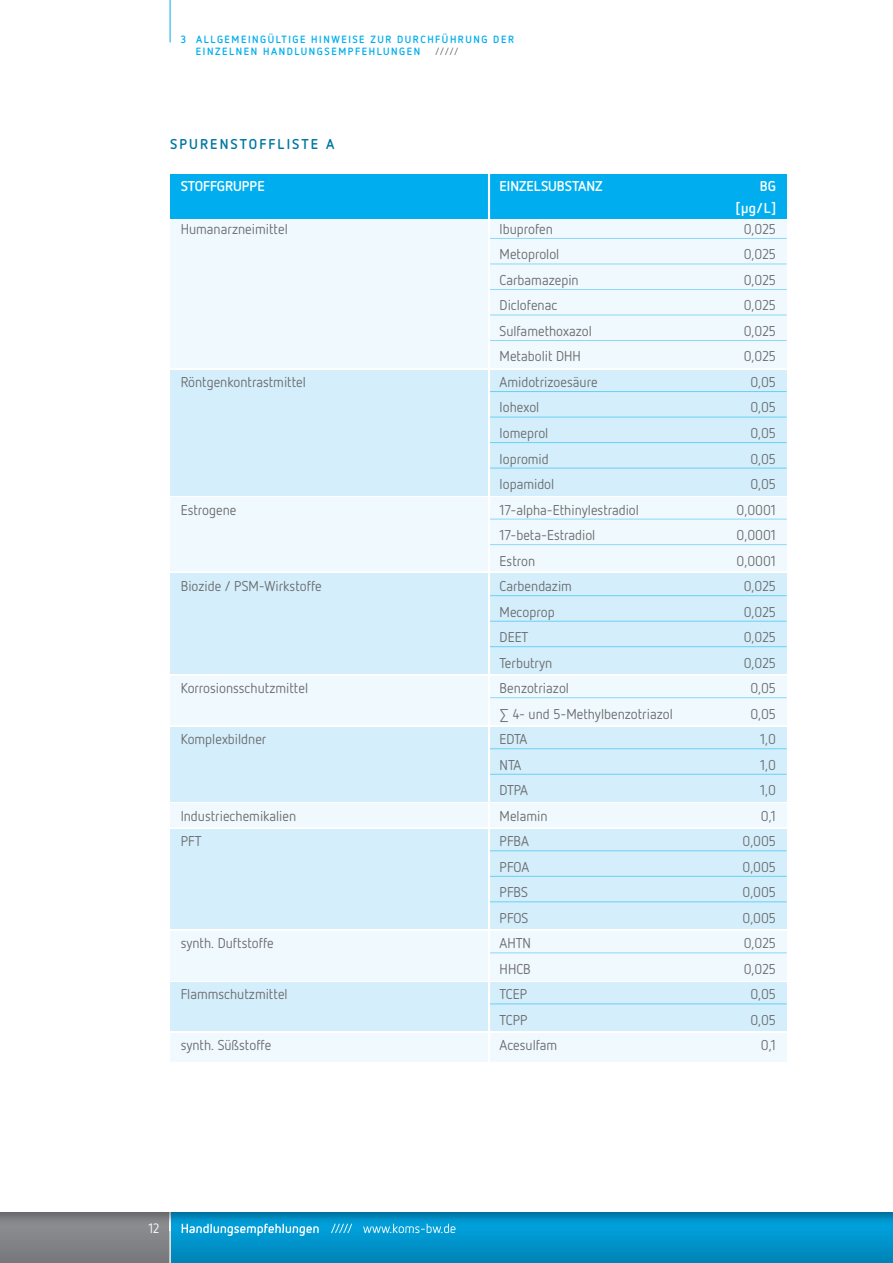
<style>
.page{position:relative;width:893px;height:1263px;background:#fff}
.page>*{position:absolute;margin:0;border:0;box-sizing:border-box;transform-origin:0 0}
.t1{font:14.25px "Netto OT";color:#6c6d70}
.t2{font:700 14.25px/21.3px "Netto OT";color:#fff;text-align:right}
.t3{font:700 14.25px "Netto OT";letter-spacing:.15em;color:#0076a3}
.t4{font:700 13.5px "Netto OT";color:#fff}
.t5{font:13.5px "Netto OT";color:#fff}
.t6{font:700 10.5px/12.8px "Netto OT";letter-spacing:.15em;color:#00aeef}
.t7{font:10.5px "Netto OT";color:#6c6d70}
.s1{font-weight:400}
</style>
<div class="page">
<div style="left:170px;top:220px;width:617px;height:148px;background:#f0f9fd"></div>
<div style="left:170px;top:497px;width:617px;height:74px;background:#f0f9fd"></div>
<div style="left:170px;top:676px;width:617px;height:49px;background:#f0f9fd"></div>
<div style="left:170px;top:804px;width:617px;height:23px;background:#f0f9fd"></div>
<div style="left:170px;top:931px;width:617px;height:49px;background:#f0f9fd"></div>
<div style="left:170px;top:1033px;width:617px;height:28px;background:#f0f9fd"></div>
<div style="left:170px;top:370px;width:617px;height:125px;background:#d4effb"></div>
<div style="left:170px;top:573px;width:617px;height:101px;background:#d4effb"></div>
<div style="left:170px;top:727px;width:617px;height:74px;background:#d4effb"></div>
<div style="left:170px;top:829px;width:617px;height:100px;background:#d4effb"></div>
<div style="left:170px;top:982px;width:617px;height:49px;background:#d4effb"></div>
<div style="left:170px;top:174px;width:617px;height:45px;background:#00aeef"></div>
<svg style="left:171px;top:1231px;width:722px;height:32px;background:#008fc5"></svg>
<div style="left:0;top:1212px;width:170px;height:51px;background:#7f8184"></div>
<hr style="left:169px;top:1212px;width:2px;height:51px;background:#fff">
<img style="left:171px;top:1212px;width:722px;height:19px">
<img style="left:0;top:1212px;width:169px;height:16px">
<svg style="left:169px;top:1212px;width:2px;height:12px"></svg>
<img style="left:182px;top:1223px;width:57px;height:8px">
<img style="left:331px;top:1223px;width:83px;height:8px">
<hr style="left:170px;top:0;width:1px;height:43px;background:#00aeef">
<hr style="left:489px;top:238px;width:298px;height:1px;background:#8dd7f7">
<hr style="left:489px;top:264px;width:298px;height:1px;background:#8dd7f7">
<hr style="left:489px;top:289px;width:298px;height:1px;background:#8dd7f7">
<hr style="left:489px;top:315px;width:298px;height:1px;background:#8dd7f7">
<hr style="left:489px;top:340px;width:298px;height:1px;background:#8dd7f7">
<hr style="left:489px;top:391px;width:298px;height:1px;background:#6bcff6">
<hr style="left:489px;top:417px;width:298px;height:1px;background:#6bcff6">
<hr style="left:489px;top:442px;width:298px;height:1px;background:#6bcff6">
<hr style="left:489px;top:468px;width:298px;height:1px;background:#6bcff6">
<hr style="left:489px;top:519px;width:298px;height:1px;background:#8dd7f7">
<hr style="left:489px;top:544px;width:298px;height:1px;background:#8dd7f7">
<hr style="left:489px;top:595px;width:298px;height:1px;background:#6bcff6">
<hr style="left:489px;top:621px;width:298px;height:1px;background:#6bcff6">
<hr style="left:489px;top:646px;width:298px;height:1px;background:#6bcff6">
<hr style="left:489px;top:697px;width:298px;height:1px;background:#8dd7f7">
<hr style="left:489px;top:748px;width:298px;height:1px;background:#6bcff6">
<hr style="left:489px;top:774px;width:298px;height:1px;background:#6bcff6">
<hr style="left:489px;top:850px;width:298px;height:1px;background:#6bcff6">
<hr style="left:489px;top:876px;width:298px;height:1px;background:#6bcff6">
<hr style="left:489px;top:901px;width:298px;height:1px;background:#6bcff6">
<hr style="left:489px;top:952px;width:298px;height:1px;background:#8dd7f7">
<hr style="left:489px;top:1003px;width:298px;height:1px;background:#6bcff6">
<hr style="left:488px;top:171px;width:2px;height:894px;background:#fff">
<p class="t6" style="left:196px;top:32px;width:319px;text-indent:-15px">3 ALLGEMEINGÜLTIGE HINWEISE ZUR DURCHFÜHRUNG DER<br>EINZELNEN HANDLUNGSEMPFEHLUNGEN</p>
<p class="t7" style="left:434px;top:45px;width:26px">/////</p>
<p class="t3" style="left:170px;top:135px;width:166px">SPURENSTOFFLISTE A</p>
<p class="t2" style="left:181px;top:175px;width:85px">STOFFGRUPPE</p>
<p class="t2" style="left:500px;top:175px;width:105px">EINZELSUBSTANZ</p>
<p class="t2" style="left:736px;top:175px;width:42px">BG [µg/L]</p>
<p class="t1" style="left:181px;top:220px;width:109px">Humanarzneimittel</p>
<p class="t1" style="left:500px;top:220px;width:55px">Ibuprofen</p>
<p class="t1" style="left:744px;top:220px;width:34px">0,025</p>
<p class="t1" style="left:500px;top:246px;width:61px">Metoprolol</p>
<p class="t1" style="left:744px;top:246px;width:34px">0,025</p>
<p class="t1" style="left:500px;top:271px;width:81px">Carbamazepin</p>
<p class="t1" style="left:744px;top:271px;width:34px">0,025</p>
<p class="t1" style="left:500px;top:297px;width:59px">diclofenac</p>
<p class="t1" style="left:744px;top:297px;width:34px">0,025</p>
<p class="t1" style="left:500px;top:322px;width:94px">Sulfamethoxazol</p>
<p class="t1" style="left:744px;top:322px;width:34px">0,025</p>
<p class="t1" style="left:500px;top:348px;width:83px">Metabolit dHH</p>
<p class="t1" style="left:744px;top:348px;width:34px">0,025</p>
<p class="t1" style="left:181px;top:373px;width:127px">Röntgenkontrastmittel</p>
<p class="t1" style="left:500px;top:373px;width:100px">amidotrizoesäure</p>
<p class="t1" style="left:750px;top:373px;width:27px">0,05</p>
<p class="t1" style="left:500px;top:399px;width:41px">Iohexol</p>
<p class="t1" style="left:750px;top:399px;width:27px">0,05</p>
<p class="t1" style="left:500px;top:424px;width:50px">Iomeprol</p>
<p class="t1" style="left:750px;top:424px;width:27px">0,05</p>
<p class="t1" style="left:500px;top:450px;width:51px">Iopromid</p>
<p class="t1" style="left:750px;top:450px;width:27px">0,05</p>
<p class="t1" style="left:500px;top:475px;width:56px">Iopamidol</p>
<p class="t1" style="left:750px;top:475px;width:27px">0,05</p>
<p class="t1" style="left:181px;top:501px;width:57px">estrogene</p>
<p class="t1" style="left:500px;top:501px;width:141px">17-alpha-ethinylestradiol</p>
<p class="t1" style="left:737px;top:501px;width:41px">0,0001</p>
<p class="t1" style="left:500px;top:526px;width:97px">17-beta-estradiol</p>
<p class="t1" style="left:737px;top:526px;width:41px">0,0001</p>
<p class="t1" style="left:500px;top:552px;width:37px">estron</p>
<p class="t1" style="left:737px;top:552px;width:41px">0,0001</p>
<p class="t1" style="left:181px;top:577px;width:143px">Biozide / pSM-Wirkstoffe</p>
<p class="t1" style="left:500px;top:577px;width:74px">Carbendazim</p>
<p class="t1" style="left:744px;top:577px;width:34px">0,025</p>
<p class="t1" style="left:500px;top:603px;width:56px">Mecoprop</p>
<p class="t1" style="left:744px;top:603px;width:34px">0,025</p>
<p class="t1" style="left:500px;top:628px;width:30px">deeT</p>
<p class="t1" style="left:744px;top:628px;width:34px">0,025</p>
<p class="t1" style="left:500px;top:654px;width:54px">Terbutryn</p>
<p class="t1" style="left:744px;top:654px;width:34px">0,025</p>
<p class="t1" style="left:181px;top:679px;width:129px">Korrosionsschutzmittel</p>
<p class="t1" style="left:500px;top:679px;width:71px">Benzotriazol</p>
<p class="t1" style="left:750px;top:679px;width:27px">0,05</p>
<p class="t1" style="left:500px;top:705px;width:175px">∑ 4- und 5-Methylbenzotriazol</p>
<p class="t1" style="left:750px;top:705px;width:27px">0,05</p>
<p class="t1" style="left:181px;top:730px;width:87px">Komplexbildner</p>
<p class="t1" style="left:500px;top:730px;width:29px">edTa</p>
<p class="t1" style="left:760px;top:730px;width:17px">1,0</p>
<p class="t1" style="left:500px;top:756px;width:23px">nTa</p>
<p class="t1" style="left:760px;top:756px;width:17px">1,0</p>
<p class="t1" style="left:500px;top:781px;width:30px">dTpa</p>
<p class="t1" style="left:760px;top:781px;width:17px">1,0</p>
<p class="t1" style="left:181px;top:807px;width:117px">Industriechemikalien</p>
<p class="t1" style="left:500px;top:807px;width:49px">Melamin</p>
<p class="t1" style="left:761px;top:807px;width:17px">0,1</p>
<p class="t1" style="left:181px;top:832px;width:22px">pFT</p>
<p class="t1" style="left:500px;top:832px;width:31px">pFBa</p>
<p class="t1" style="left:742px;top:832px;width:35px">0,005</p>
<p class="t1" style="left:500px;top:858px;width:31px">pFOa</p>
<p class="t1" style="left:742px;top:858px;width:35px">0,005</p>
<p class="t1" style="left:500px;top:883px;width:30px">pFBS</p>
<p class="t1" style="left:742px;top:883px;width:35px">0,005</p>
<p class="t1" style="left:500px;top:909px;width:30px">pFOS</p>
<p class="t1" style="left:742px;top:909px;width:35px">0,005</p>
<p class="t1" style="left:181px;top:934px;width:95px">synth. duftstoffe</p>
<p class="t1" style="left:500px;top:934px;width:33px">aHTn</p>
<p class="t1" style="left:744px;top:934px;width:34px">0,025</p>
<p class="t1" style="left:500px;top:960px;width:33px">HHCB</p>
<p class="t1" style="left:744px;top:960px;width:34px">0,025</p>
<p class="t1" style="left:181px;top:985px;width:109px">Flammschutzmittel</p>
<p class="t1" style="left:500px;top:985px;width:29px">TCep</p>
<p class="t1" style="left:750px;top:985px;width:27px">0,05</p>
<p class="t1" style="left:500px;top:1011px;width:29px">TCpp</p>
<p class="t1" style="left:750px;top:1011px;width:27px">0,05</p>
<p class="t1" style="left:181px;top:1036px;width:92px">synth. Süßstoffe</p>
<p class="t1" style="left:500px;top:1036px;width:59px">acesulfam</p>
<p class="t1" style="left:761px;top:1036px;width:17px">0,1</p>
<p class="t5" style="left:148px;top:1220px;width:13px">12</p>
<p class="t4" style="left:181px;top:1220px;width:277px">Handlungsempfehlungen <span class="s1">///// www.koms-bw.de</span></p>
</div>
